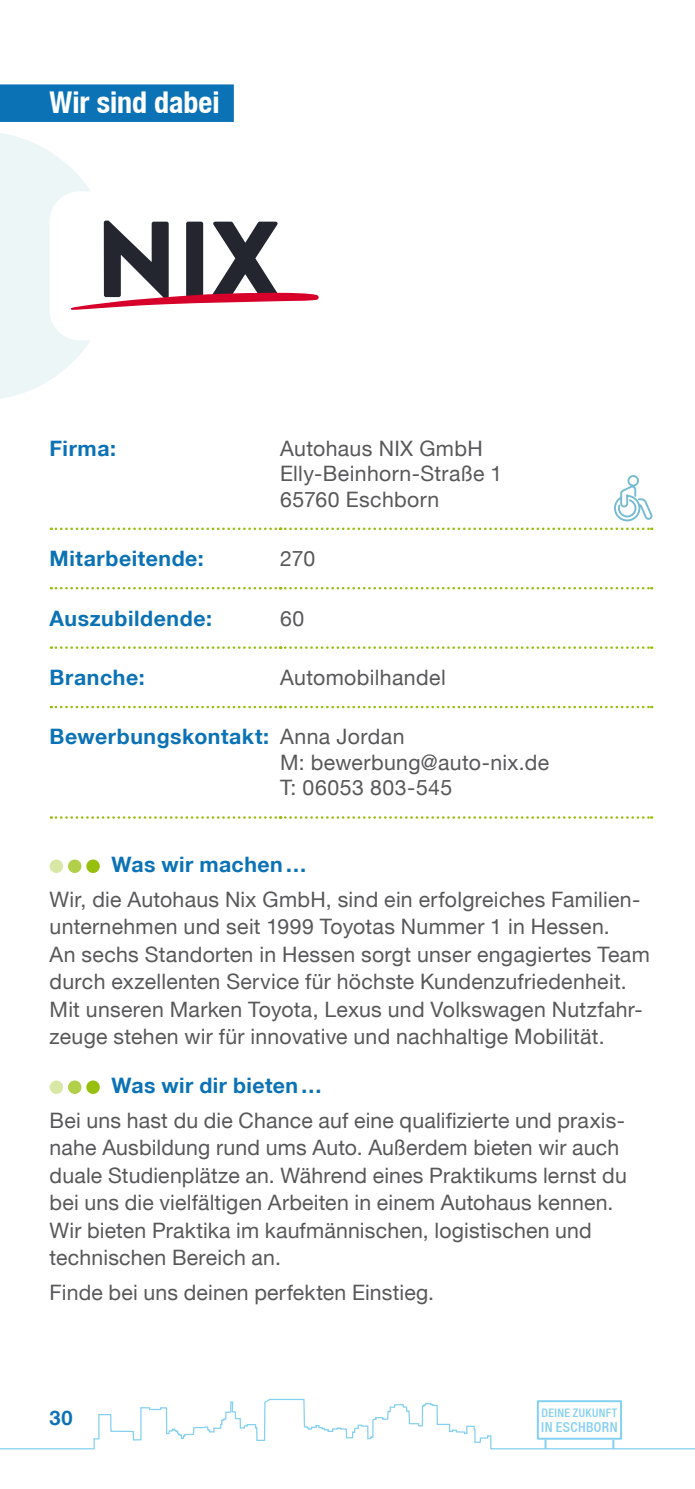
<style>
.page{position:relative;width:695px;height:1489px;background:#fff}
.page>*{position:absolute;margin:0;border:0;box-sizing:border-box;transform-origin:0 0}
.t1{font:700 condensed 30px "Helvetica Neue LT";letter-spacing:-.005em;color:#fff}
.t2{font:21.25px/27.5px "Helvetica Neue LT";letter-spacing:.01em;color:#58585a}
.t3{font:700 21.25px "Helvetica Neue LT";letter-spacing:.025em;color:#0b72b5}
.t4{font:700 20px "Helvetica Neue LT";color:#0b72b5}
.t5{font:500 condensed 13.75px "Helvetica Neue LT";letter-spacing:.03em;color:#84d0f0}
.t6{font:500 condensed 11.75px "Helvetica Neue LT";letter-spacing:.03em;color:#84d0f0}
.s1{font-weight:700;color:#0b72b5}
</style>
<div class="page">
<svg style="left:0;top:1398px;width:694px;height:51px"></svg>
<div style="left:50px;top:859px;width:13px;height:14px;background:#d8e7a5;border-radius:50%"></div>
<svg style="left:68px;top:859px;width:13px;height:14px"></svg>
<div style="left:86px;top:859px;width:14px;height:14px;background:#97bf0d;border-radius:50%"></div>
<div style="left:50px;top:1080px;width:13px;height:13px;background:#d8e7a5;border-radius:50%"></div>
<svg style="left:68px;top:1080px;width:13px;height:13px"></svg>
<div style="left:86px;top:1080px;width:14px;height:13px;background:#97bf0d;border-radius:50%"></div>
<div style="left:0;top:84px;width:234px;height:38px;background:#0b72b5"></div>
<svg style="left:51px;top:587px;width:601px;height:2px"></svg>
<svg style="left:51px;top:646px;width:601px;height:3px"></svg>
<svg style="left:51px;top:705px;width:601px;height:3px"></svg>
<svg style="left:51px;top:816px;width:601px;height:2px"></svg>
<svg style="left:51px;top:475px;width:602px;height:55px"></svg>
<svg style="left:0;top:133px;width:318px;height:266px"></svg>
<h1 class="t1" style="left:50px;top:85px;width:171px">Wir sind dabei</h1>
<p class="t3" style="left:50px;top:435px;width:68px">Firma:</p>
<p class="t2" style="left:280px;top:435px;width:224px;line-height:25.5px">Autohaus NIX GmbH<br>Elly-Beinhorn-Straße 1<br>65760 Eschborn</p>
<p class="t3" style="left:50px;top:545px;width:156px">Mitarbeitende:</p>
<p class="t2" style="left:280px;top:544px;width:37px">270</p>
<p class="t3" style="left:50px;top:604px;width:164px">Auszubildende:</p>
<p class="t2" style="left:280px;top:604px;width:26px">60</p>
<p class="t3" style="left:50px;top:664px;width:96px">Branche:</p>
<p class="t2" style="left:280px;top:663px;width:167px">Automobilhandel</p>
<p class="t2" style="left:280px;top:723px;width:270px;line-height:25.5px;text-indent:-230px"><span class="s1">Bewerbungskontakt:</span> Anna Jordan<br>M: bewerbung@auto-nix.de<br>T: 06053 803-545</p>
<p class="t3" style="left:112px;top:851px;width:196px">Was wir machen…</p>
<p class="t2" style="left:50px;top:885px;width:601px">Wir, die Autohaus Nix GmbH, sind ein erfolgreiches Familien&shy;unternehmen und seit 1999 Toyotas Nummer 1 in Hessen.<br>An sechs Standorten in Hessen sorgt unser engagiertes Team durch exzellenten Service für höchste Kundenzufriedenheit.<br>Mit unseren Marken Toyota, Lexus und Volkswagen Nutzfahr&shy;zeuge stehen wir für innovative und nachhaltige Mobilität.</p>
<p class="t3" style="left:112px;top:1072px;width:212px">Was wir dir bieten…</p>
<p class="t2" style="left:50px;top:1106px;width:578px">Bei uns hast du die Chance auf eine qualifizierte und praxis&shy;nahe Ausbildung rund ums Auto. Außerdem bieten wir auch duale Studienplätze an. Während eines Praktikums lernst du bei uns die vielfältigen Arbeiten in einem Autohaus kennen.<br>Wir bieten Praktika im kaufmännischen, logistischen und technischen Bereich an.</p>
<p class="t2" style="left:50px;top:1278px;width:386px">Finde bei uns deinen perfekten Einstieg.</p>
<p class="t4" style="left:50px;top:1404px;width:25px">30</p>
<p class="t6" style="left:541px;top:1405px;width:77px">DEINE ZUKUNFT</p>
<p class="t5" style="left:541px;top:1418px;width:78px">IN ESCHBORN</p>
</div>
